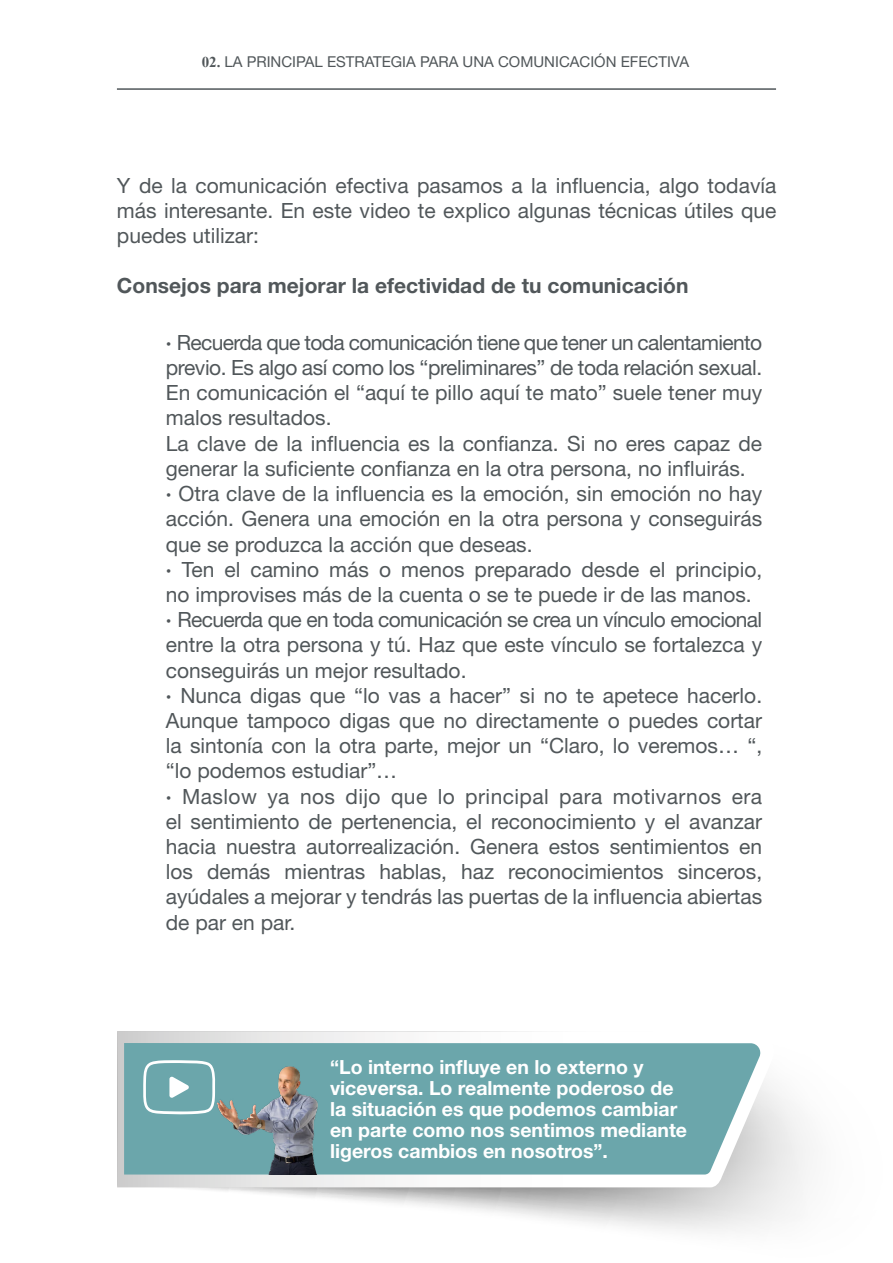
<style>
.page{position:relative;width:893px;height:1263px;background:#fff}
.page>*{position:absolute;margin:0;border:0;box-sizing:border-box;transform-origin:0 0}
.t1{font:21px/25.2px "Helvetica Neue LT Std";color:#51575a}
.t2{font:700 21px "Helvetica Neue LT Std";color:#51575a}
.t3{font:700 19.5px/21px "Helvetica Neue LT Std";color:#fff}
.t4{font:15px "Helvetica Neue LT Std";color:#51575a}
.s1{font-family:"Times New Roman";font-weight:700}
.s2{font-weight:700}
</style>
<div class="page">
<hr style="left:117px;top:88px;width:659px;height:2px;background:#51575a">
<svg style="left:117px;top:1031px;width:660px;height:156px"></svg>
<div style="left:124px;top:1043px;width:638px;height:131px;background:#6ba6ab"></div>
<img style="left:186px;top:1052px;width:132px;height:122px">
<svg style="left:143px;top:1060px;width:72px;height:54px"></svg>
<p class="t4" style="left:202px;top:53px;width:489px"><span class="s1">02.</span> LA PRINCIPAL ESTRATEGIA PARA UNA COMUNICACIÓN EFECTIVA</p>
<p class="t1" style="left:117px;top:172px;width:661px;text-align:justify">Y de la comunicación efectiva pasamos a la influencia, algo todavía más interesante. En este video te explico algunas técnicas útiles que puedes utilizar:</p>
<p class="t2" style="left:117px;top:273px;width:573px">Consejos para mejorar la efectividad de tu comunicación</p>
<p class="t1" style="left:166px;top:329px;width:598px"><span class="s2">·</span> Recuerda que toda comunicación tiene que tener un calentamiento previo. Es algo así como los “preliminares” de toda relación sexual.<br>En comunicación el “aquí te pillo aquí te mato” suele tener muy malos resultados.<br>La clave de la influencia es la confianza. Si no eres capaz de generar la suficiente confianza en la otra persona, no influirás.<br><span class="s2">·</span> Otra clave de la influencia es la emoción, sin emoción no hay acción. Genera una emoción en la otra persona y conseguirás que se produzca la acción que deseas.<br><span class="s2">·</span> Ten el camino más o menos preparado desde el principio, no improvises más de la cuenta o se te puede ir de las manos. <span class="s2">·</span> Recuerda que en toda comunicación se crea un vínculo emocional entre la otra persona y tú. Haz que este vínculo se fortalezca y conseguirás un mejor resultado.<br><span class="s2">·</span> Nunca digas que “lo vas a hacer” si no te apetece hacerlo.<br>Aunque tampoco digas que no directamente o puedes cortar la sintonía con la otra parte, mejor un “Claro, lo veremos… “, “lo podemos estudiar”…<br><span class="s2">·</span> Maslow ya nos dijo que lo principal para motivarnos era el sentimiento de pertenencia, el reconocimiento y el avanzar hacia nuestra autorrealización. Genera estos sentimientos en los demás mientras hablas, haz reconocimientos sinceros, ayúdales a mejorar y tendrás las puertas de la influencia abiertas de par en par.</p>
<p class="t3" style="left:330px;top:1056px;width:359px">“Lo interno influye en lo externo y viceversa. Lo realmente poderoso de la situación es que podemos cambiar en parte como nos sentimos mediante ligeros cambios en nosotros”.</p>
</div>
